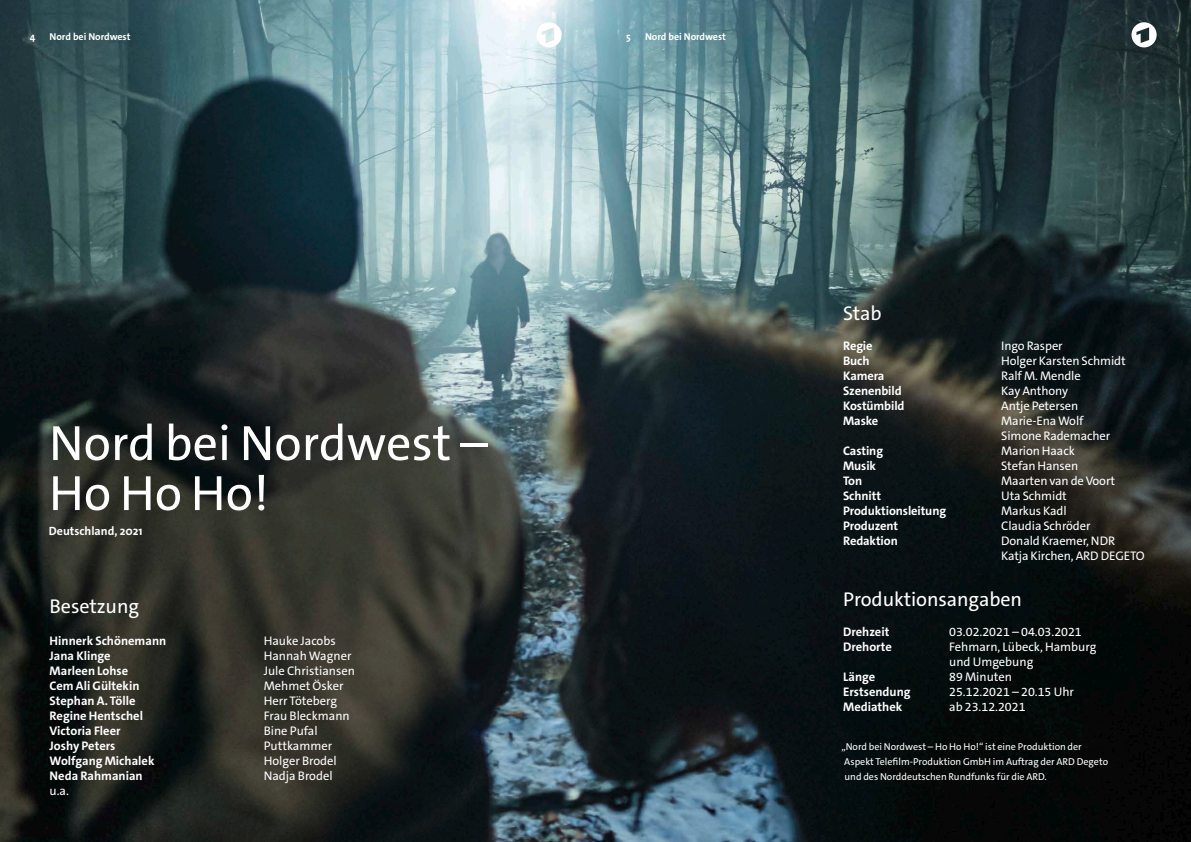
<style>
.page{position:relative;width:1191px;height:842px;background:#fff}
.page>*{position:absolute;margin:0;border:0;box-sizing:border-box;transform-origin:0 0}
.t1{font:50px/50px "The Sans C5";color:#fff}
.t2{font:20px "The Sans C5";letter-spacing:-.005em;color:#fff}
.t3{font:12.5px/15px "The Sans C5";letter-spacing:-.01em;color:#fff}
.t4{font:700 12.5px "The Sans C5";color:#fff}
.t5{font:700 12px "The Sans C5";color:#fff}
.t6{font:10px/15px "The Sans C5";color:#fff}
.t7{font:700 10px "The Sans C5";letter-spacing:-.005em;color:#fff}
</style>
<div class="page">
<img style="left:0;top:0;width:1191px;height:842px">
<svg style="left:536px;top:22px;width:25px;height:25px"></svg>
<svg style="left:1131px;top:22px;width:25px;height:25px"></svg>
<p class="t7" style="left:30px;top:30px;width:7px">4</p>
<p class="t7" style="left:50px;top:30px;width:82px">Nord bei Nordwest</p>
<p class="t7" style="left:626px;top:30px;width:6px">5</p>
<p class="t7" style="left:645px;top:30px;width:82px">Nord bei Nordwest</p>
<h1 class="t1" style="left:49px;top:419px;width:440px">Nord bei Nordwest –<br>Ho Ho Ho!</h1>
<p class="t5" style="left:49px;top:523px;width:95px">Deutschland, 2021</p>
<h2 class="t2" style="left:50px;top:593px;width:91px">Besetzung</h2>
<p class="t4" style="left:50px;top:633px;width:118px">Hinnerk Schönemann</p>
<p class="t3" style="left:264px;top:633px;width:74px">Hauke Jacobs</p>
<p class="t4" style="left:50px;top:648px;width:63px">Jana Klinge</p>
<p class="t3" style="left:264px;top:648px;width:89px">Hannah Wagner</p>
<p class="t4" style="left:50px;top:663px;width:80px">Marleen Lohse</p>
<p class="t3" style="left:264px;top:663px;width:93px">Jule Christiansen</p>
<p class="t4" style="left:50px;top:678px;width:91px">Cem Ali Gültekin</p>
<p class="t3" style="left:264px;top:678px;width:81px">Mehmet Ösker</p>
<p class="t4" style="left:50px;top:693px;width:87px">Stephan A. Tölle</p>
<p class="t3" style="left:264px;top:693px;width:75px">Herr Töteberg</p>
<p class="t4" style="left:50px;top:708px;width:95px">Regine Hentschel</p>
<p class="t3" style="left:264px;top:708px;width:88px">Frau Bleckmann</p>
<p class="t4" style="left:50px;top:723px;width:72px">Victoria Fleer</p>
<p class="t3" style="left:264px;top:723px;width:56px">Bine Pufal</p>
<p class="t4" style="left:50px;top:738px;width:67px">Joshy Peters</p>
<p class="t3" style="left:264px;top:738px;width:70px">Puttkammer</p>
<p class="t4" style="left:50px;top:753px;width:106px">Wolfgang Michalek</p>
<p class="t3" style="left:264px;top:753px;width:75px">Holger Brodel</p>
<p class="t4" style="left:50px;top:768px;width:95px">Neda Rahmanian</p>
<p class="t3" style="left:264px;top:768px;width:70px">Nadja Brodel</p>
<p class="t3" style="left:50px;top:783px;width:21px">u.a.</p>
<h2 class="t2" style="left:843px;top:300px;width:40px">Stab</h2>
<p class="t4" style="left:843px;top:338px;width:31px">Regie</p>
<p class="t3" style="left:1001px;top:338px;width:63px">Ingo Rasper</p>
<p class="t4" style="left:843px;top:353px;width:28px">Buch</p>
<p class="t3" style="left:1001px;top:353px;width:126px">Holger Karsten Schmidt</p>
<p class="t4" style="left:843px;top:368px;width:43px">Kamera</p>
<p class="t3" style="left:1001px;top:368px;width:81px">Ralf M. Mendle</p>
<p class="t4" style="left:843px;top:383px;width:60px">Szenenbild</p>
<p class="t3" style="left:1001px;top:383px;width:68px">Kay Anthony</p>
<p class="t4" style="left:843px;top:398px;width:63px">Kostümbild</p>
<p class="t3" style="left:1001px;top:398px;width:79px">Antje Petersen</p>
<p class="t4" style="left:843px;top:413px;width:37px">Maske</p>
<p class="t3" style="left:1001px;top:413px;width:110px">Marie-Ena Wolf<br>Simone Rademacher</p>
<p class="t4" style="left:843px;top:443px;width:41px">Casting</p>
<p class="t3" style="left:1001px;top:443px;width:75px">Marion Haack</p>
<p class="t4" style="left:843px;top:458px;width:34px">Musik</p>
<p class="t3" style="left:1001px;top:458px;width:79px">Stefan Hansen</p>
<p class="t4" style="left:843px;top:473px;width:21px">Ton</p>
<p class="t3" style="left:1001px;top:473px;width:115px">Maarten van de Voort</p>
<p class="t4" style="left:843px;top:488px;width:39px">Schnitt</p>
<p class="t3" style="left:1001px;top:488px;width:67px">Uta Schmidt</p>
<p class="t4" style="left:843px;top:503px;width:104px">Produktionsleitung</p>
<p class="t3" style="left:1001px;top:503px;width:67px">Markus Kadl</p>
<p class="t4" style="left:843px;top:518px;width:57px">Produzent</p>
<p class="t3" style="left:1001px;top:518px;width:91px">Claudia Schröder</p>
<p class="t4" style="left:843px;top:533px;width:56px">Redaktion</p>
<p class="t3" style="left:1001px;top:533px;width:145px">Donald Kraemer, NDR<br>Katja Kirchen, ARD DEGETO</p>
<h2 class="t2" style="left:843px;top:586px;width:180px">Produktionsangaben</h2>
<p class="t4" style="left:843px;top:624px;width:48px">Drehzeit</p>
<p class="t3" style="left:949px;top:624px;width:134px">03.02.2021 – 04.03.2021</p>
<p class="t4" style="left:843px;top:639px;width:50px">Drehorte</p>
<p class="t3" style="left:949px;top:639px;width:149px">Fehmarn, Lübeck, Hamburg und Umgebung</p>
<p class="t4" style="left:843px;top:669px;width:34px">Länge</p>
<p class="t3" style="left:949px;top:669px;width:64px">89 Minuten</p>
<p class="t4" style="left:843px;top:684px;width:69px">Erstsendung</p>
<p class="t3" style="left:949px;top:684px;width:126px">25.12.2021 – 20.15 Uhr</p>
<p class="t4" style="left:843px;top:699px;width:61px">Mediathek</p>
<p class="t3" style="left:949px;top:699px;width:78px">ab 23.12.2021</p>
<p class="t6" style="left:841px;top:739px;width:268px">„Nord bei Nordwest – Ho Ho Ho!“ ist eine Produktion der<br>Aspekt Telefilm-Produktion GmbH im Auftrag der ARD Degeto und des Norddeutschen Rundfunks für die ARD.</p>
</div>
